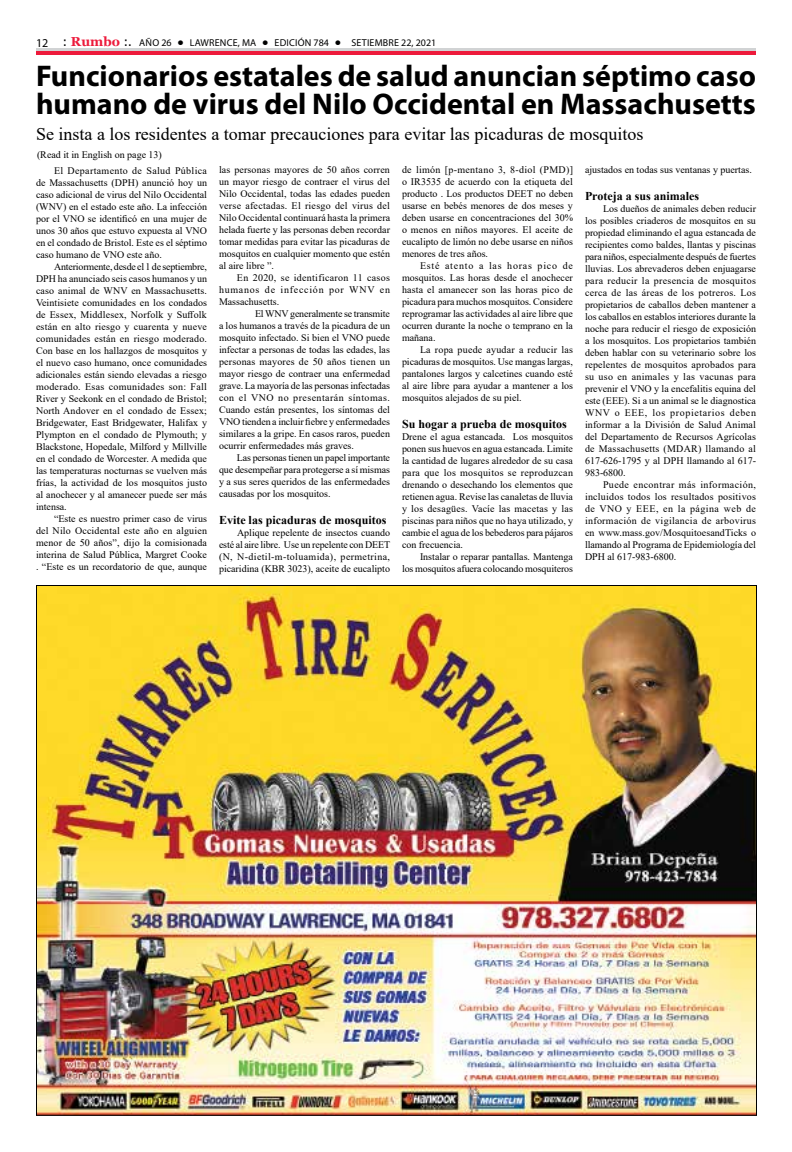
<style>
.page{position:relative;width:792px;height:1152px;background:#fff}
.page>*{position:absolute;margin:0;border:0;box-sizing:border-box;transform-origin:0 0}
.t1{font:700 30px/28px "Myriad Pro";color:#000}
.t2{font:18px "Times New Roman";color:#000}
.t3{font:700 12px "Times New Roman";color:#000}
.t4{font:10px/12px "Times New Roman";color:#000;text-align:justify}
.t5{font:10px "Myriad Pro";letter-spacing:.02em;color:#000}
.s1{font-size:12px}
.s2{font-family:"Tahoma";font-size:12px}
.s3{font-family:"Georgia";font-weight:700;font-size:13px;color:#ed1a3b}
.s4{font-family:"Tahoma";font-weight:700;color:#fff}
</style>
<div class="page">
<div style="left:36px;top:50px;width:720px;height:5px;background:#ed1a3b"></div>
<hr style="left:36px;top:48px;width:720px;height:2px;background:#d1d3d4">
<img style="left:38px;top:587px;width:717px;height:527px">
<p class="t5" style="left:36px;top:36px;width:402px"><span class="s1">12</span> <span class="s2">:</span> <span class="s3">Rumbo</span> <span class="s2">:.</span> AÑO 26 <span class="s4">•</span> LAWRENCE, MA <span class="s4">•</span> EDICIÓN 784 <span class="s4">•</span> SETIEMBRE 22, 2021</p>
<h1 class="t1" style="left:36px;top:61px;width:722px">Funcionarios estatales de salud anuncian séptimo caso humano de virus del Nilo Occidental en Massachusetts</h1>
<h2 class="t2" style="left:36px;top:122px;width:609px">Se insta a los residentes a tomar precauciones para evitar las picaduras de mosquitos</h2>
<p class="t4" style="left:37px;top:148px;width:126px">(Read it in English on page 13)</p>
<p class="t4" style="left:36px;top:164px;width:173px;text-indent:18px">El Departamento de Salud Pública de Massachusetts (DPH) anunció hoy un caso adicional de virus del Nilo Occidental (WNV) en el estado este año. La infección por el VNO se identificó en una mujer de unos 30 años que estuvo expuesta al VNO en el condado de Bristol. Este es el séptimo caso humano de VNO este año.</p>
<p class="t4" style="left:36px;top:260px;width:173px;text-indent:18px">Anteriormente, desde el 1 de septiembre, DPH ha anunciado seis casos humanos y un caso animal de WNV en Massachusetts.<br>Veintisiete comunidades en los condados de Essex, Middlesex, Norfolk y Suffolk están en alto riesgo y cuarenta y nueve comunidades están en riesgo moderado.<br>Con base en los hallazgos de mosquitos y el nuevo caso humano, once comunidades adicionales están siendo elevadas a riesgo moderado. Esas comunidades son: Fall River y Seekonk en el condado de Bristol; North Andover en el condado de Essex; Bridgewater, East Bridgewater, Halifax y Plympton en el condado de Plymouth; y Blackstone, Hopedale, Milford y Millville en el condado de Worcester. A medida que las temperaturas nocturnas se vuelven más frías, la actividad de los mosquitos justo al anochecer y al amanecer puede ser más intensa.</p>
<p class="t4" style="left:36px;top:512px;width:173px;text-indent:18px">“Este es nuestro primer caso de virus del Nilo Occidental este año en alguien menor de 50 años”, dijo la comisionada interina de Salud Pública, Margret Cooke . “Este es un recordatorio de que, aunque</p>
<p class="t4" style="left:219px;top:164px;width:173px">las personas mayores de 50 años corren un mayor riesgo de contraer el virus del Nilo Occidental, todas las edades pueden verse afectadas. El riesgo del virus del Nilo Occidental continuará hasta la primera helada fuerte y las personas deben recordar tomar medidas para evitar las picaduras de mosquitos en cualquier momento que estén al aire libre ”.</p>
<p class="t4" style="left:219px;top:272px;width:173px;text-indent:18px">En 2020, se identificaron 11 casos humanos de infección por WNV en Massachusetts.</p>
<p class="t4" style="left:219px;top:308px;width:173px;text-indent:36px">El WNV generalmente se transmite a los humanos a través de la picadura de un mosquito infectado. Si bien el VNO puede infectar a personas de todas las edades, las personas mayores de 50 años tienen un mayor riesgo de contraer una enfermedad grave. La mayoría de las personas infectadas con el VNO no presentarán síntomas.<br>Cuando están presentes, los síntomas del VNO tienden a incluir fiebre y enfermedades similares a la gripe. En casos raros, pueden ocurrir enfermedades más graves.</p>
<p class="t4" style="left:219px;top:452px;width:173px;text-indent:18px">Las personas tienen un papel importante que desempeñar para protegerse a sí mismas y a sus seres queridos de las enfermedades causadas por los mosquitos.</p>
<p class="t3" style="left:219px;top:511px;width:169px">Evite las picaduras de mosquitos</p>
<p class="t4" style="left:219px;top:526px;width:173px;text-indent:18px">Aplique repelente de insectos cuando esté al aire libre. Use un repelente con DEET (N, N-dietil-m-toluamida), permetrina, picaridina (KBR 3023), aceite de eucalipto</p>
<p class="t4" style="left:402px;top:164px;width:173px">de limón [p-mentano 3, 8-diol (PMD)] o IR3535 de acuerdo con la etiqueta del producto . Los productos DEET no deben usarse en bebés menores de dos meses y deben usarse en concentraciones del 30% o menos en niños mayores. El aceite de eucalipto de limón no debe usarse en niños menores de tres años.</p>
<p class="t4" style="left:402px;top:260px;width:173px;text-indent:18px">Esté atento a las horas pico de mosquitos. Las horas desde el anochecer hasta el amanecer son las horas pico de picadura para muchos mosquitos. Considere reprogramar las actividades al aire libre que ocurren durante la noche o temprano en la mañana.</p>
<p class="t4" style="left:402px;top:344px;width:173px;text-indent:18px">La ropa puede ayudar a reducir las picaduras de mosquitos. Use mangas largas, pantalones largos y calcetines cuando esté al aire libre para ayudar a mantener a los mosquitos alejados de su piel.</p>
<p class="t3" style="left:402px;top:415px;width:166px">Su hogar a prueba de mosquitos</p>
<p class="t4" style="left:402px;top:430px;width:173px">Drene el agua estancada. Los mosquitos ponen sus huevos en agua estancada. Limite la cantidad de lugares alrededor de su casa para que los mosquitos se reproduzcan drenando o desechando los elementos que retienen agua. Revise las canaletas de lluvia y los desagües. Vacíe las macetas y las piscinas para niños que no haya utilizado, y cambie el agua de los bebederos para pájaros con frecuencia.</p>
<p class="t4" style="left:402px;top:550px;width:173px;text-align:right">Instalar o reparar pantallas. Mantenga<br>los mosquitos afuera colocando mosquiteros</p>
<p class="t4" style="left:585px;top:164px;width:168px">ajustados en todas sus ventanas y puertas.</p>
<p class="t3" style="left:585px;top:187px;width:116px">Proteja a sus animales</p>
<p class="t4" style="left:585px;top:202px;width:173px;text-indent:18px">Los dueños de animales deben reducir los posibles criaderos de mosquitos en su propiedad eliminando el agua estancada de recipientes como baldes, llantas y piscinas para niños, especialmente después de fuertes lluvias. Los abrevaderos deben enjuagarse para reducir la presencia de mosquitos cerca de las áreas de los potreros. Los propietarios de caballos deben mantener a los caballos en establos interiores durante la noche para reducir el riesgo de exposición a los mosquitos. Los propietarios también deben hablar con su veterinario sobre los repelentes de mosquitos aprobados para su uso en animales y las vacunas para prevenir el VNO y la encefalitis equina del este (EEE). Si a un animal se le diagnostica WNV o EEE, los propietarios deben informar a la División de Salud Animal del Departamento de Recursos Agrícolas de Massachusetts (MDAR) llamando al 617-626-1795 y al DPH llamando al 617- 983-6800.</p>
<p class="t4" style="left:585px;top:478px;width:173px;text-indent:18px">Puede encontrar más información, incluidos todos los resultados positivos de VNO y EEE, en la página web de información de vigilancia de arbovirus en www.mass.gov/MosquitoesandTicks o llamando al Programa de Epidemiología del DPH al 617-983-6800.</p>
</div>
